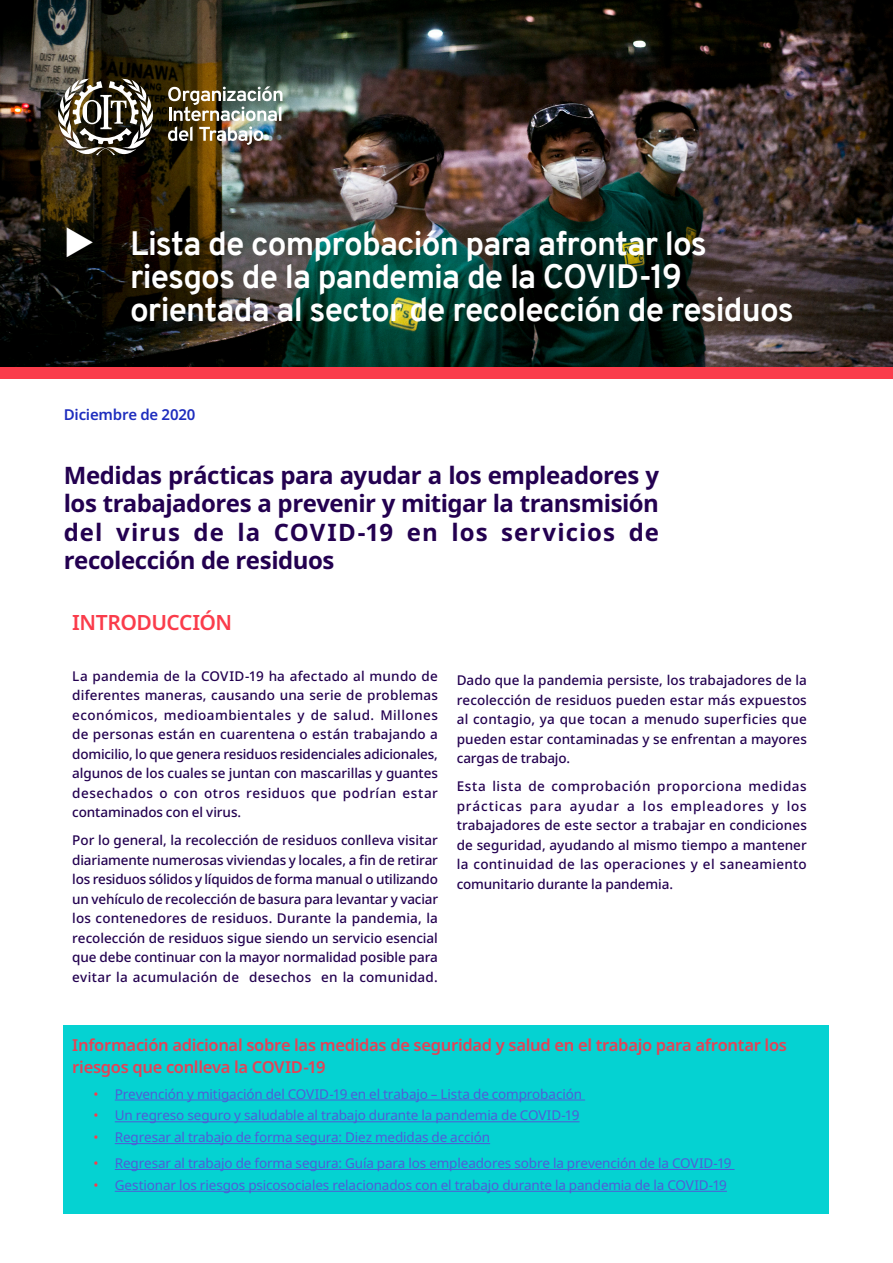
<style>
.page{position:relative;width:893px;height:1263px;background:#fff}
.page>*{position:absolute;margin:0;border:0;box-sizing:border-box;transform-origin:0 0}
.Briefing_A4_-_Main_t{font:700 33px/33px "Overpass";letter-spacing:-.025em;color:#fff}
.Briefing_A4_-_Subhea{font:700 24px/28.5px "Noto Sans";letter-spacing:.03em;color:#230050;text-align:justify}
.Briefing_A4_-_Crossh{font:600 21px "Noto Sans";letter-spacing:-.025em;color:#fa3c4b}
.Briefing_A4_-_Body{font:600 16.5px/21.6px "Noto Sans";letter-spacing:-.02em;color:#e44356}
.Briefing_A4_-_footer{font:600 15px "Noto Sans";letter-spacing:-.015em;color:#1e2dbe}
.Briefing_A4_-_Body-2{font:500 13.5px/19.5px "Noto Sans";letter-spacing:.005em;color:#230050;text-align:justify}
.t1{font:13.5px "Noto Sans";letter-spacing:-.01em;color:#4f5cd6}
.s1{color:#fa3c4b}
</style>
<div class="page">
<div style="left:0;top:350px;width:893px;height:28px;background:#fa3c4b"></div>
<img style="left:0;top:0;width:893px;height:367px">
<div style="left:64px;top:1025px;width:765px;height:188px;background:#05d2d2"></div>
<hr style="left:115px;top:1100px;width:470px;height:1px;background:#4f5cd6">
<hr style="left:115px;top:1121px;width:464px;height:1px;background:#4f5cd6">
<hr style="left:115px;top:1143px;width:375px;height:1px;background:#4f5cd6">
<hr style="left:115px;top:1169px;width:620px;height:1px;background:#4f5cd6">
<hr style="left:115px;top:1191px;width:612px;height:1px;background:#4f5cd6">
<img style="left:168px;top:86px;width:114px;height:59px">
<svg style="left:56px;top:78px;width:99px;height:77px"></svg>
<svg style="left:95px;top:255px;width:36px;height:1px"></svg>
<p class="Briefing_A4_-_Main_t" style="left:130px;top:227px;width:665px;text-indent:-66px">◆ Lista de comprobación para afrontar los riesgos de la pandemia de la COVID-19 orientada al sector de recolección de residuos</p>
<p class="Briefing_A4_-_footer" style="left:64px;top:404px;width:133px">Diciembre de 2020</p>
<p class="Briefing_A4_-_Subhea" style="left:64px;top:461px;width:597px">Medidas prácticas para ayudar a los empleadores y los trabajadores a prevenir y mitigar la transmisión del virus de la COVID-19 en los servicios de recolección de residuos</p>
<p class="Briefing_A4_-_Crossh" style="left:72px;top:608px;width:162px">INTRODUCCIÓN</p>
<p class="Briefing_A4_-_Body-2" style="left:72px;top:666px;width:367px">La pandemia de la COVID-19 ha afectado al mundo de diferentes maneras, causando una serie de problemas económicos, medioambientales y de salud. Millones de personas están en cuarentena o están trabajando a domicilio, lo que genera residuos residenciales adicionales, algunos de los cuales se juntan con mascarillas y guantes desechados o con otros residuos que podrían estar contaminados con el virus.</p>
<p class="Briefing_A4_-_Body-2" style="left:72px;top:831px;width:367px">Por lo general, la recolección de residuos conlleva visitar diariamente numerosas viviendas y locales, a fin de retirar los residuos sólidos y líquidos de forma manual o utilizando un vehículo de recolección de basura para levantar y vaciar los contenedores de residuos. Durante la pandemia, la recolección de residuos sigue siendo un servicio esencial que debe continuar con la mayor normalidad posible para evitar la acumulación de desechos en la comunidad.</p>
<p class="Briefing_A4_-_Body-2" style="left:457px;top:671px;width:352px">Dado que la pandemia persiste, los trabajadores de la recolección de residuos pueden estar más expuestos al contagio, ya que tocan a menudo superficies que pueden estar contaminadas y se enfrentan a mayores cargas de trabajo.</p>
<p class="Briefing_A4_-_Body-2" style="left:457px;top:777px;width:352px">Esta lista de comprobación proporciona medidas prácticas para ayudar a los empleadores y los trabajadores de este sector a trabajar en condiciones de seguridad, ayudando al mismo tiempo a mantener la continuidad de las operaciones y el saneamiento comunitario durante la pandemia.</p>
<p class="Briefing_A4_-_Body" style="left:72px;top:1034px;width:716px">Información adicional sobre las medidas de seguridad y salud en el trabajo para afrontar los riesgos que conlleva la COVID-19</p>
<p class="t1" style="left:94px;top:1084px;width:490px"><span class="s1">•</span> Prevención y mitigación del COVID-19 en el trabajo – Lista de comprobación</p>
<p class="t1" style="left:94px;top:1106px;width:487px"><span class="s1">•</span> Un regreso seguro y saludable al trabajo durante la pandemia de COVID-19</p>
<p class="t1" style="left:94px;top:1128px;width:398px"><span class="s1">•</span> Regresar al trabajo de forma segura: Diez medidas de acción</p>
<p class="t1" style="left:94px;top:1154px;width:640px"><span class="s1">•</span> Regresar al trabajo de forma segura: Guía para los empleadores sobre la prevención de la COVID-19</p>
<p class="t1" style="left:94px;top:1175px;width:635px"><span class="s1">•</span> Gestionar los riesgos psicosociales relacionados con el trabajo durante la pandemia de la COVID-19</p>
</div>
